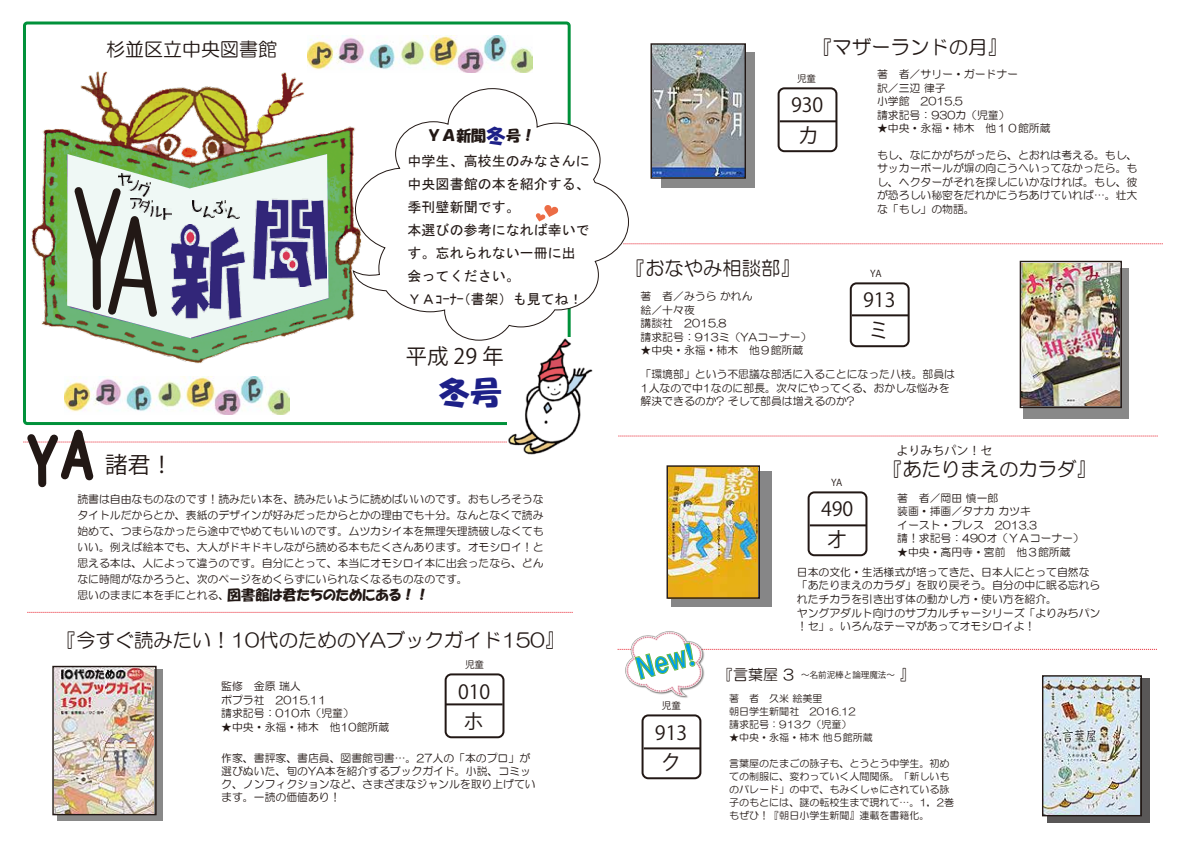
<style>
.page{position:relative;width:1191px;height:842px;background:#fff}
.page>*{position:absolute;margin:0;border:0;box-sizing:border-box;transform-origin:0 0}
.t1{font:31.9px "HG Soei Kakupoptai";color:#1d2088}
.t2{font:27.7px "HGP Soei Kakugothic UB";color:#00a0e9}
.t3{font:22.7px "Koz Go Pr 6 N";color:#221815}
.t4{font:21.3px "Koz Go Pr 6 N";color:#221815}
.t5{font:20.8px "Koz Go Pr 6 N";color:#221815}
.t6{font:19.5px "Koz Go Pr 6 N";color:#221815}
.t7{font:19.3px "HG Maru Gothic MPRO";color:#221815}
.t8{font:19px "HG Maru Gothic MPRO";color:#221815}
.t9{font:14.9px "HG Soei Kakupoptai";color:#221815}
.t10{font:14.2px "HGP Soei Kakupoptai";color:#221815}
.t11{font:14px/23px "MS Gothic";color:#221815}
.t12{font:12px "Koz Go Pr 6 N";color:#221815}
.t13{font:10.8px/13.5px "HG Maru Gothic MPRO";color:#221815}
.t14{font:10px/13px "HG Maru Gothic MPRO";color:#221815}
.t15{font:9.5px "Koz Go Pr 6 N";color:#221815}
.t16{font:8.5px "Koz Go Pr 6 N";color:#221815}
.s1{font-size:19.8px;color:#1d2088}
</style>
<div class="page">
<img style="left:23px;top:63px;width:329px;height:307px">
<svg style="left:67px;top:154px;width:261px;height:184px"></svg>
<svg style="left:27px;top:612px;width:546px;height:1px"></svg>
<svg style="left:629px;top:243px;width:534px;height:1px"></svg>
<div style="left:1047px;top:678px;width:103px;height:145px;background:#595757"></div>
<svg style="left:618px;top:435px;width:540px;height:1px"></svg>
<div style="left:641px;top:714px;width:60px;height:65px;border:2px solid #221815;border-radius:6px"></div>
<hr style="left:643px;top:747px;width:57px;height:2px;background:#221815">
<svg style="left:352px;top:88px;width:277px;height:253px"></svg>
<svg style="left:535px;top:204px;width:24px;height:17px"></svg>
<div style="left:57px;top:669px;width:106px;height:152px;background:#898989"></div>
<img style="left:307px;top:35px;width:225px;height:38px">
<img style="left:65px;top:376px;width:224px;height:38px">
<img style="left:629px;top:631px;width:74px;height:67px">
<svg style="left:617px;top:642px;width:540px;height:38px"></svg>
<div style="left:807px;top:491px;width:60px;height:65px;border:2px solid #221815;border-radius:6px"></div>
<hr style="left:809px;top:524px;width:57px;height:2px;background:#221815">
<div style="left:777px;top:87px;width:60px;height:65px;border:2px solid #221815;border-radius:6px"></div>
<hr style="left:779px;top:120px;width:57px;height:2px;background:#221815">
<div style="left:1023px;top:268px;width:106px;height:151px;background:#898989"></div>
<div style="left:661px;top:52px;width:94px;height:136px;background:#898989"></div>
<div style="left:671px;top:471px;width:100px;height:136px;background:#868687"></div>
<div style="left:444px;top:673px;width:60px;height:65px;border:2px solid #221815;border-radius:6px"></div>
<hr style="left:446px;top:703px;width:56px;height:2px;background:#221815">
<svg style="left:23px;top:424px;width:484px;height:62px"></svg>
<img style="left:54px;top:668px;width:100px;height:145px">
<div style="left:52px;top:666px;width:105px;height:149px;border:1px solid #221815"></div>
<img style="left:652px;top:45px;width:92px;height:132px">
<div style="left:650px;top:43px;width:96px;height:136px;border:1px solid #221815"></div>
<img style="left:1021px;top:263px;width:98px;height:143px">
<div style="left:1019px;top:261px;width:103px;height:147px;border:1px solid #221815"></div>
<img style="left:668px;top:467px;width:89px;height:130px">
<div style="left:666px;top:465px;width:94px;height:134px;border:1px solid #221815"></div>
<img style="left:1044px;top:677px;width:95px;height:137px">
<div style="left:1042px;top:675px;width:100px;height:141px;border:1px solid #221815"></div>
<div style="left:849px;top:282px;width:60px;height:65px;border:2px solid #221815;border-radius:6px"></div>
<hr style="left:852px;top:314px;width:56px;height:2px;background:#221815">
<img style="left:507px;top:338px;width:87px;height:117px">
<h3 class="t8" style="left:106px;top:40px;width:173px">杉並区立中央図書館</h3>
<h3 class="t3" style="left:105px;top:452px;width:70px">諸君！</h3>
<h3 class="t9" style="left:426px;top:129px;width:111px">ＹＡ新聞<span class="s1">冬</span>号！</h3>
<p class="t11" style="left:407px;top:149px;width:183px">中学生、高校生のみなさんに中央図書館の本を紹介する、季刊壁新聞です。<br>本選びの参考になれば幸いです。忘れられない一冊に出会ってください。<br>ＹＡｺｰﾅｰ（書架）も見てね！</p>
<h3 class="t4" style="left:406px;top:345px;width:99px">平成 29 年</h3>
<h1 class="t1" style="left:438px;top:376px;width:65px">冬号</h1>
<p class="t13" style="left:77px;top:491px;width:468px;line-height:16px">読書は自由なものなのです！読みたい本を、読みたいように読めばいいのです。おもしろそうなタイトルだからとか、表紙のデザインが好みだったからとかの理由でも十分。なんとなくで読み始めて、つまらなかったら途中でやめてもいいのです。ムツカシイ本を無理矢理読破しなくてもいい。例えば絵本でも、大人がドキドキしながら読める本もたくさんあります。オモシロイ！と思える本は、人によって違うのです。自分にとって、本当にオモシロイ本に出会ったなら、どんなに時間がなかろうと、次のページをめくらずにいられなくなるものなのです。<br>思いのままに本を手にとれる、</p>
<h3 class="t10" style="left:227px;top:588px;width:204px">図書館は君たちのためにある！！</h3>
<h3 class="t7" style="left:57px;top:631px;width:509px">『今すぐ読みたい！10代のためのYAブックガイド150』</h3>
<p class="t13" style="left:221px;top:679px;width:134px">監修　金原 瑞人<br>ポプラ社　2015.11<br>請求記号：010ホ（児童）</p>
<p class="t13" style="left:221px;top:720px;width:169px">★中央・永福・柿木　他10館所蔵</p>
<p class="t15" style="left:465px;top:659px;width:20px">児童</p>
<h3 class="t6" style="left:458px;top:680px;width:34px">010</h3>
<h3 class="t5" style="left:463px;top:710px;width:43px">ホ　</h3>
<p class="t13" style="left:221px;top:752px;width:316px;line-height:13px">作家、書評家、書店員、図書館司書…。27人の「本のプロ」が選びぬいた、旬のYA本を紹介するブックガイド。小説、コミック、ノンフィクションなど、さまざまなジャンルを取り上げています。一読の価値あり！</p>
<h3 class="t7" style="left:813px;top:37px;width:195px">『マザーランドの月』</h3>
<p class="t13" style="left:877px;top:67px;width:142px">著　者／サリー・ガードナー訳／三辺 律子<br>小学館　2015.5<br>請求記号：930カ（児童）</p>
<p class="t13" style="left:877px;top:121px;width:175px">★中央・永福・柿木　他１０館所蔵</p>
<p class="t15" style="left:797px;top:73px;width:20px">児童</p>
<h3 class="t6" style="left:791px;top:94px;width:34px">930</h3>
<h3 class="t5" style="left:798px;top:124px;width:22px">カ</h3>
<h3 class="t7" style="left:626px;top:259px;width:175px">『おなやみ相談部』</h3>
<p class="t13" style="left:640px;top:289px;width:172px">著　者／みうら かれん<br>絵／十々夜<br>講談社　2015.8<br>請求記号：913ミ（YAコーナー）</p>
<p class="t13" style="left:640px;top:344px;width:164px">★中央・永福・柿木　他９館所蔵</p>
<p class="t13" style="left:877px;top:148px;width:262px;text-align:justify">もし、なにかがちがったら、とおれは考える。もし、サッカーボールが塀の向こうへいってなかったら。もし、ヘクターがそれを探しにいかなければ。もし、彼が恐ろしい秘密をだれかにうちあけていれば…。壮大な「もし」の物語。</p>
<p class="t15" style="left:870px;top:268px;width:13px">YA</p>
<h3 class="t6" style="left:863px;top:289px;width:34px">913</h3>
<h3 class="t5" style="left:868px;top:319px;width:41px">ミ　</h3>
<p class="t13" style="left:640px;top:367px;width:316px">「環境部」という不思議な部活に入ることになった八枝。部員は<br>1人なので中1なのに部長。次々にやってくる、おかしな悩みを解決できるのか? そして部員は増えるのか?</p>
<p class="t15" style="left:831px;top:477px;width:13px">YA</p>
<h3 class="t6" style="left:821px;top:498px;width:34px">490</h3>
<h3 class="t5" style="left:827px;top:528px;width:22px">オ</h3>
<p class="t12" style="left:896px;top:444px;width:97px">よりみちパン！セ</p>
<h3 class="t7" style="left:883px;top:460px;width:214px">『あたりまえのカラダ』</h3>
<p class="t13" style="left:897px;top:491px;width:188px">著　者／岡田 慎一郎<br>装画・挿画／タナカ カツキ<br>イースト・プレス　2013.3<br>請！求記号：490オ（ＹＡコーナー）</p>
<p class="t13" style="left:897px;top:545px;width:175px">★中央・高円寺・宮前　他３館所蔵</p>
<h2 class="t2" style="left:633px;top:656px;width:60px;rotate:-15deg">New!</h2>
<p class="t13" style="left:797px;top:565px;width:305px">日本の文化・生活様式が培ってきた、日本人にとって自然な「あたりまえのカラダ」を取り戻そう。自分の中に眠る忘れられたチカラを引き出す体の動かし方・使い方を紹介。<br>ヤングアダルト向けのサブカルチャーシリーズ「よりみちパン！セ」。いろんなテーマがあってオモシロイよ！</p>
<p class="t16" style="left:801px;top:670px;width:95px">～名前泥棒と論理魔法～</p>
<p class="t14" style="left:729px;top:692px;width:128px">著　者　久米 絵美里<br>朝日学生新聞社　2016.12請求記号：913ク（児童）</p>
<p class="t15" style="left:662px;top:700px;width:20px">児童</p>
<h3 class="t6" style="left:655px;top:721px;width:34px">913</h3>
<p class="t14" style="left:729px;top:731px;width:145px">★中央・永福・柿木 他５館所蔵</p>
<h3 class="t5" style="left:661px;top:751px;width:22px">ク</h3>
<p class="t14" style="left:729px;top:757px;width:226px">言葉屋のたまごの詠子も、とうとう中学生。初めての制服に、変わっていく人間関係。「新しいものパレード」の中で、もみくしゃにされている詠子のもとには、謎の転校生まで現れて…。1，2巻もぜひ！『朝日小学生新聞』連載を書籍化。</p>
</div>
